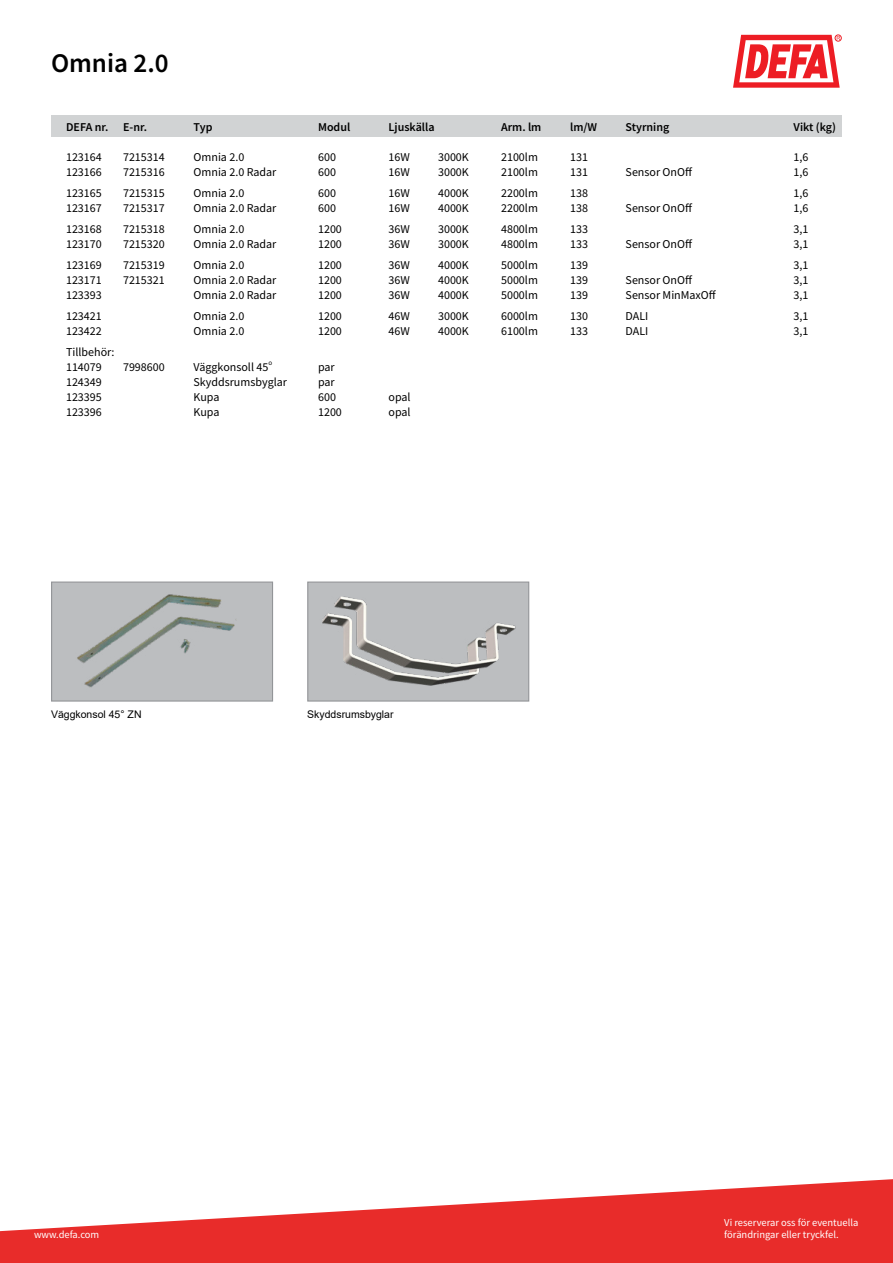
<style>
.page{position:relative;width:893px;height:1263px;background:#fff}
.page>*{position:absolute;margin:0;border:0;box-sizing:border-box;transform-origin:0 0}
.t1{font:600 27px "Source Sans Pro";color:#000}
.t2{font:12px/15px "Source Sans Pro";color:#000}
.t3{font:600 12px "Source Sans Pro";color:#000}
.t4{font:10.5px "Source Sans Pro";color:#fff}
.t5{font:10.5px "Arial";color:#000}
.t6{font:7.05px "Source Sans Pro";color:#000}
</style>
<div class="page">
<svg style="left:0;top:1179px;width:893px;height:84px;fill:#e82c2a"></svg>
<svg style="left:733px;top:35px;width:108px;height:53px"></svg>
<div style="left:51px;top:581px;width:222px;height:121px;background:#bcbec0;border:1px solid #939598"></div>
<img style="left:77px;top:594px;width:159px;height:93px">
<div style="left:51px;top:115px;width:791px;height:21px;background:#d1d3d4"></div>
<div style="left:307px;top:581px;width:222px;height:121px;background:#bcbec0;border:1px solid #939598"></div>
<img style="left:322px;top:596px;width:194px;height:90px">
<h1 class="t1" style="left:51px;top:45px;width:119px">Omnia 2.0</h1>
<p class="t3" style="left:66px;top:119px;width:82px">DEFA nr. E-nr.</p>
<p class="t3" style="left:194px;top:119px;width:20px">Typ</p>
<p class="t3" style="left:318px;top:119px;width:34px">Modul</p>
<p class="t3" style="left:389px;top:119px;width:48px">Ljuskälla</p>
<p class="t3" style="left:501px;top:119px;width:42px">Arm. lm</p>
<p class="t3" style="left:570px;top:119px;width:29px">lm/W</p>
<p class="t3" style="left:626px;top:119px;width:45px">Styrning</p>
<p class="t3" style="left:794px;top:119px;width:44px">Vikt (kg)</p>
<p class="t2" style="left:66px;top:149px;width:37px">123164</p>
<p class="t2" style="left:123px;top:149px;width:43px">7215314</p>
<p class="t2" style="left:194px;top:149px;width:52px">Omnia 2.0</p>
<p class="t2" style="left:318px;top:149px;width:19px">600</p>
<p class="t2" style="left:389px;top:149px;width:23px">16W</p>
<p class="t2" style="left:438px;top:149px;width:32px">3000K</p>
<p class="t2" style="left:501px;top:149px;width:38px">2100lm</p>
<p class="t2" style="left:570px;top:149px;width:19px">131</p>
<p class="t2" style="left:794px;top:149px;width:16px">1,6</p>
<p class="t2" style="left:66px;top:164px;width:37px">123166</p>
<p class="t2" style="left:123px;top:164px;width:43px">7215316</p>
<p class="t2" style="left:194px;top:164px;width:84px">Omnia 2.0 Radar</p>
<p class="t2" style="left:318px;top:164px;width:19px">600</p>
<p class="t2" style="left:389px;top:164px;width:23px">16W</p>
<p class="t2" style="left:438px;top:164px;width:32px">3000K</p>
<p class="t2" style="left:501px;top:164px;width:38px">2100lm</p>
<p class="t2" style="left:570px;top:164px;width:19px">131</p>
<p class="t2" style="left:626px;top:164px;width:68px">Sensor OnOff</p>
<p class="t2" style="left:794px;top:164px;width:16px">1,6</p>
<p class="t2" style="left:66px;top:185px;width:37px">123165</p>
<p class="t2" style="left:123px;top:185px;width:43px">7215315</p>
<p class="t2" style="left:194px;top:185px;width:52px">Omnia 2.0</p>
<p class="t2" style="left:318px;top:185px;width:19px">600</p>
<p class="t2" style="left:389px;top:185px;width:23px">16W</p>
<p class="t2" style="left:438px;top:185px;width:32px">4000K</p>
<p class="t2" style="left:501px;top:185px;width:38px">2200lm</p>
<p class="t2" style="left:570px;top:185px;width:19px">138</p>
<p class="t2" style="left:794px;top:185px;width:16px">1,6</p>
<p class="t2" style="left:66px;top:200px;width:37px">123167</p>
<p class="t2" style="left:123px;top:200px;width:43px">7215317</p>
<p class="t2" style="left:194px;top:200px;width:84px">Omnia 2.0 Radar</p>
<p class="t2" style="left:318px;top:200px;width:19px">600</p>
<p class="t2" style="left:389px;top:200px;width:23px">16W</p>
<p class="t2" style="left:438px;top:200px;width:32px">4000K</p>
<p class="t2" style="left:501px;top:200px;width:38px">2200lm</p>
<p class="t2" style="left:570px;top:200px;width:19px">138</p>
<p class="t2" style="left:626px;top:200px;width:68px">Sensor OnOff</p>
<p class="t2" style="left:794px;top:200px;width:16px">1,6</p>
<p class="t2" style="left:66px;top:221px;width:37px">123168</p>
<p class="t2" style="left:123px;top:221px;width:43px">7215318</p>
<p class="t2" style="left:194px;top:221px;width:52px">Omnia 2.0</p>
<p class="t2" style="left:318px;top:221px;width:25px">1200</p>
<p class="t2" style="left:389px;top:221px;width:23px">36W</p>
<p class="t2" style="left:438px;top:221px;width:32px">3000K</p>
<p class="t2" style="left:501px;top:221px;width:38px">4800lm</p>
<p class="t2" style="left:570px;top:221px;width:19px">133</p>
<p class="t2" style="left:794px;top:221px;width:16px">3,1</p>
<p class="t2" style="left:66px;top:236px;width:37px">123170</p>
<p class="t2" style="left:123px;top:236px;width:43px">7215320</p>
<p class="t2" style="left:194px;top:236px;width:84px">Omnia 2.0 Radar</p>
<p class="t2" style="left:318px;top:236px;width:25px">1200</p>
<p class="t2" style="left:389px;top:236px;width:23px">36W</p>
<p class="t2" style="left:438px;top:236px;width:32px">3000K</p>
<p class="t2" style="left:501px;top:236px;width:38px">4800lm</p>
<p class="t2" style="left:570px;top:236px;width:19px">133</p>
<p class="t2" style="left:626px;top:236px;width:68px">Sensor OnOff</p>
<p class="t2" style="left:794px;top:236px;width:16px">3,1</p>
<p class="t2" style="left:66px;top:257px;width:37px">123169</p>
<p class="t2" style="left:123px;top:257px;width:43px">7215319</p>
<p class="t2" style="left:194px;top:257px;width:52px">Omnia 2.0</p>
<p class="t2" style="left:318px;top:257px;width:25px">1200</p>
<p class="t2" style="left:389px;top:257px;width:23px">36W</p>
<p class="t2" style="left:438px;top:257px;width:32px">4000K</p>
<p class="t2" style="left:501px;top:257px;width:38px">5000lm</p>
<p class="t2" style="left:570px;top:257px;width:19px">139</p>
<p class="t2" style="left:794px;top:257px;width:16px">3,1</p>
<p class="t2" style="left:66px;top:272px;width:37px">123171</p>
<p class="t2" style="left:123px;top:272px;width:43px">7215321</p>
<p class="t2" style="left:194px;top:272px;width:84px">Omnia 2.0 Radar</p>
<p class="t2" style="left:318px;top:272px;width:25px">1200</p>
<p class="t2" style="left:389px;top:272px;width:23px">36W</p>
<p class="t2" style="left:438px;top:272px;width:32px">4000K</p>
<p class="t2" style="left:501px;top:272px;width:38px">5000lm</p>
<p class="t2" style="left:570px;top:272px;width:19px">139</p>
<p class="t2" style="left:626px;top:272px;width:68px">Sensor OnOff</p>
<p class="t2" style="left:794px;top:272px;width:16px">3,1</p>
<p class="t2" style="left:66px;top:287px;width:37px">123393</p>
<p class="t2" style="left:194px;top:287px;width:84px">Omnia 2.0 Radar</p>
<p class="t2" style="left:318px;top:287px;width:25px">1200</p>
<p class="t2" style="left:389px;top:287px;width:23px">36W</p>
<p class="t2" style="left:438px;top:287px;width:32px">4000K</p>
<p class="t2" style="left:501px;top:287px;width:38px">5000lm</p>
<p class="t2" style="left:570px;top:287px;width:19px">139</p>
<p class="t2" style="left:626px;top:287px;width:92px">Sensor MinMaxOff</p>
<p class="t2" style="left:794px;top:287px;width:16px">3,1</p>
<p class="t2" style="left:66px;top:308px;width:37px">123421</p>
<p class="t2" style="left:194px;top:308px;width:52px">Omnia 2.0</p>
<p class="t2" style="left:318px;top:308px;width:25px">1200</p>
<p class="t2" style="left:389px;top:308px;width:23px">46W</p>
<p class="t2" style="left:438px;top:308px;width:32px">3000K</p>
<p class="t2" style="left:501px;top:308px;width:38px">6000lm</p>
<p class="t2" style="left:570px;top:308px;width:19px">130</p>
<p class="t2" style="left:626px;top:308px;width:24px">DALI</p>
<p class="t2" style="left:794px;top:308px;width:16px">3,1</p>
<p class="t2" style="left:66px;top:323px;width:37px">123422</p>
<p class="t2" style="left:194px;top:323px;width:52px">Omnia 2.0</p>
<p class="t2" style="left:318px;top:323px;width:25px">1200</p>
<p class="t2" style="left:389px;top:323px;width:23px">46W</p>
<p class="t2" style="left:438px;top:323px;width:32px">4000K</p>
<p class="t2" style="left:501px;top:323px;width:38px">6100lm</p>
<p class="t2" style="left:570px;top:323px;width:19px">133</p>
<p class="t2" style="left:626px;top:323px;width:24px">DALI</p>
<p class="t2" style="left:794px;top:323px;width:16px">3,1</p>
<p class="t2" style="left:66px;top:344px;width:50px">Tillbehör:<br>114079</p>
<p class="t2" style="left:123px;top:359px;width:43px">7998600</p>
<p class="t2" style="left:194px;top:359px;width:76px">Väggkonsoll 45</p>
<p class="t6" style="left:268px;top:358px;width:5px">o</p>
<p class="t2" style="left:318px;top:359px;width:18px">par</p>
<p class="t2" style="left:66px;top:374px;width:37px">124349</p>
<p class="t2" style="left:194px;top:374px;width:95px">Skyddsrumsbyglar</p>
<p class="t2" style="left:318px;top:374px;width:18px">par</p>
<p class="t2" style="left:66px;top:389px;width:37px">123395</p>
<p class="t2" style="left:194px;top:389px;width:27px">Kupa</p>
<p class="t2" style="left:318px;top:389px;width:19px">600</p>
<p class="t2" style="left:389px;top:389px;width:24px">opal</p>
<p class="t2" style="left:66px;top:404px;width:37px">123396</p>
<p class="t2" style="left:194px;top:404px;width:27px">Kupa</p>
<p class="t2" style="left:318px;top:404px;width:25px">1200</p>
<p class="t2" style="left:389px;top:404px;width:24px">opal</p>
<p class="t5" style="left:51px;top:707px;width:92px">Väggkonsol 45° ZN</p>
<p class="t5" style="left:307px;top:707px;width:88px">Skyddsrumsbyglar</p>
<p class="t4" style="left:724px;top:1215px;width:136px">Vi reserverar oss för eventuella</p>
<p class="t4" style="left:34px;top:1228px;width:67px">www.defa.com</p>
<p class="t4" style="left:724px;top:1228px;width:116px">förändringar eller tryckfel.</p>
</div>
